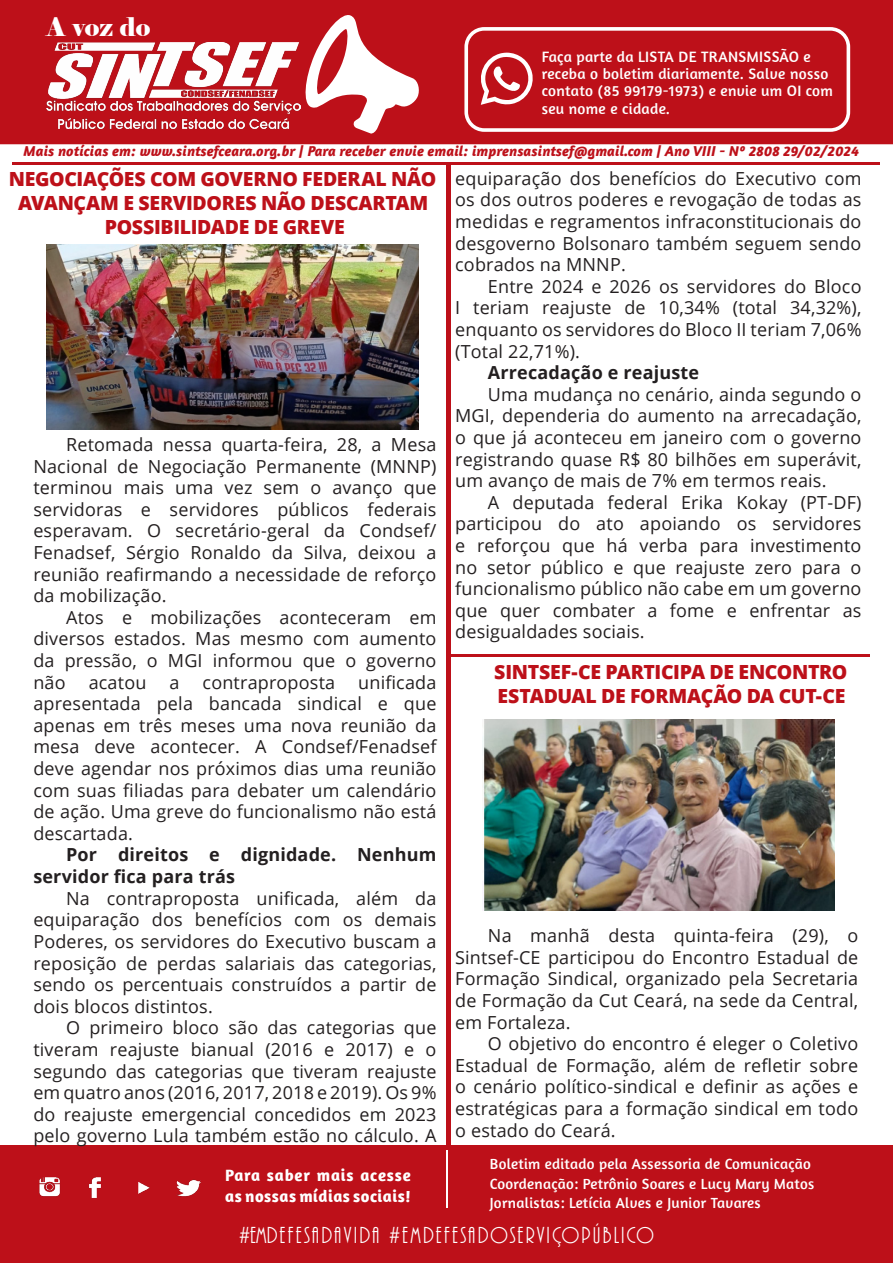
<style>
.page{position:relative;width:893px;height:1263px;background:#fff}
.page>*{position:absolute;margin:0;border:0;box-sizing:border-box;transform-origin:0 0}
.t1{font:25.65px "Elephant";color:#fff}
.t2{font:24px "ARBONNIE";letter-spacing:.09em;color:#fff}
.t3{font:800 19.5px/24px "Open Sans";letter-spacing:-.015em;color:#bd1019}
.t4{font:18px/21.6px "Open Sans";letter-spacing:.01em;color:#231f20;text-align:justify}
.t5{font:700 18px/21.6px "Open Sans";letter-spacing:.01em;color:#231f20}
.t6{font:700 16.8px/20.1px "Amaranth";letter-spacing:.03em;color:#fff}
.t7{font:15.3px/17.4px "Amaranth";letter-spacing:.02em;color:#fff}
.t8{font:15px "Amaranth";letter-spacing:.02em;color:#fff}
.t9{font:italic 700 14.7px "Amaranth";letter-spacing:.01em;color:#bd1019}
</style>
<div class="page">
<div style="left:0;top:0;width:893px;height:144px;background:#bd1019"></div>
<svg style="left:302px;top:12px;width:118px;height:122px"></svg>
<div style="left:0;top:1145px;width:893px;height:118px;background:#bd1019"></div>
<img style="left:46px;top:42px;width:254px;height:86px">
<hr style="left:12px;top:162px;width:867px;height:2px;background:#bd1019">
<hr style="left:446px;top:1150px;width:2px;height:57px;background:#fff">
<img style="left:39px;top:1177px;width:162px;height:21px">
<div style="left:464px;top:27px;width:386px;height:105px;border:4px solid #fff;border-radius:18px"></div>
<svg style="left:476px;top:53px;width:59px;height:52px"></svg>
<hr style="left:446px;top:163px;width:4px;height:982px;background:#bd1019">
<hr style="left:447px;top:654px;width:423px;height:2px;background:#bd1019">
<img style="left:482px;top:719px;width:353px;height:191px">
<img style="left:46px;top:244px;width:373px;height:186px">
<p class="t1" style="left:46px;top:11px;width:105px">A voz do</p>
<p class="t7" style="left:542px;top:47px;width:293px">Faça parte da LISTA DE TRANSMISSÃO e receba o boletim diariamente. Salve nosso contato (85 99179-1973) e envie um OI com seu nome e cidade.</p>
<p class="t9" style="left:23px;top:142px;width:837px">Mais notícias em: www.sintsefceara.org.br | Para receber envie email: imprensasintsef@gmail.com | Ano VIII - Nº 2808 29/02/2024</p>
<p class="t3" style="left:9px;top:166px;width:429px;text-align:center">NEGOCIAÇÕES COM GOVERNO FEDERAL NÃO<br>AVANÇAM E SERVIDORES NÃO DESCARTAM<br>POSSIBILIDADE DE GREVE</p>
<p class="t4" style="left:455px;top:167px;width:408px">equiparação dos benefícios do Executivo com os dos outros poderes e revogação de todas as medidas e regramentos infraconstitucionais do desgoverno Bolsonaro também seguem sendo cobrados na MNNP.</p>
<p class="t4" style="left:455px;top:275px;width:408px;text-indent:33px">Entre 2024 e 2026 os servidores do Bloco I teriam reajuste de 10,34% (total 34,32%), enquanto os servidores do Bloco II teriam 7,06% (Total 22,71%).</p>
<p class="t5" style="left:488px;top:361px;width:213px">Arrecadação e reajuste</p>
<p class="t4" style="left:455px;top:383px;width:408px;text-indent:33px">Uma mudança no cenário, ainda segundo o MGI, dependeria do aumento na arrecadação, o que já aconteceu em janeiro com o governo registrando quase R$ 80 bilhões em superávit, um avanço de mais de 7% em termos reais.</p>
<p class="t4" style="left:455px;top:491px;width:408px;text-indent:33px">A deputada federal Erika Kokay (PT-DF) participou do ato apoiando os servidores e reforçou que há verba para investimento no setor público e que reajuste zero para o funcionalismo público não cabe em um governo que quer combater a fome e enfrentar as desigualdades sociais.</p>
<p class="t4" style="left:33px;top:433px;width:405px;text-indent:33px">Retomada nessa quarta-feira, 28, a Mesa Nacional de Negociação Permanente (MNNP) terminou mais uma vez sem o avanço que servidoras e servidores públicos federais esperavam. O secretário-geral da Condsef/ Fenadsef, Sérgio Ronaldo da Silva, deixou a reunião reafirmando a necessidade de reforço da mobilização.</p>
<p class="t4" style="left:33px;top:606px;width:405px;text-indent:33px">Atos e mobilizações aconteceram em diversos estados. Mas mesmo com aumento da pressão, o MGI informou que o governo não</p>
<p class="t3" style="left:494px;top:659px;width:354px">SINTSEF-CE PARTICIPA DE ENCONTRO<br>ESTADUAL DE FORMAÇÃO DA CUT-CE</p>
<p class="t4" style="left:33px;top:671px;width:405px;text-indent:325px">unificada apresentada pela bancada sindical e que apenas em três meses uma nova reunião da mesa deve acontecer. A Condsef/Fenadsef deve agendar nos próximos dias uma reunião com suas filiadas para debater um calendário de ação. Uma greve do funcionalismo não está descartada.</p>
<p class="t5" style="left:33px;top:844px;width:405px;text-indent:33px">Por direitos e dignidade. Nenhum servidor fica para trás</p>
<p class="t4" style="left:33px;top:887px;width:405px;text-indent:33px">Na contraproposta unificada, além da equiparação dos benefícios com os demais Poderes, os servidores do Executivo buscam a reposição de perdas salariais das categorias, sendo os percentuais construídos a partir de dois blocos distintos.</p>
<p class="t4" style="left:33px;top:1016px;width:405px;text-indent:33px">O primeiro bloco são das categorias que tiveram reajuste bianual (2016 e 2017) e o segundo das categorias que tiveram reajuste em quatro anos (2016, 2017, 2018 e 2019). Os 9% do reajuste emergencial concedidos em 2023 pelo governo Lula também estão no cálculo. A</p>
<p class="t4" style="left:89px;top:671px;width:59px">acatou</p>
<p class="t4" style="left:170px;top:671px;width:12px">a</p>
<p class="t4" style="left:203px;top:671px;width:134px">contraproposta</p>
<p class="t4" style="left:455px;top:924px;width:405px;text-indent:33px">Na manhã desta quinta-feira (29), o Sintsef-CE participou do Encontro Estadual de Formação Sindical, organizado pela Secretaria de Formação da Cut Ceará, na sede da Central, em Fortaleza.</p>
<p class="t4" style="left:455px;top:1032px;width:405px;text-indent:33px">O objetivo do encontro é eleger o Coletivo Estadual de Formação, além de refletir sobre o cenário político-sindical e definir as ações e estratégicas para a formação sindical em todo o estado do Ceará.</p>
<p class="t6" style="left:225px;top:1165px;width:187px">Para saber mais acesse as nossas mídias sociais!</p>
<p class="t8" style="left:490px;top:1155px;width:323px">Boletim editado pela Assessoria de Comunicação</p>
<p class="t8" style="left:490px;top:1175px;width:326px">Coordenação: Petrônio Soares e Lucy Mary Matos</p>
<p class="t8" style="left:490px;top:1194px;width:272px">Jornalistas: Letícia Alves e Junior Tavares</p>
<p class="t2" style="left:239px;top:1223px;width:416px">#EMDEFESADAVIDA #EMDEFESADOSERVIÇOPÚBLICO</p>
</div>
